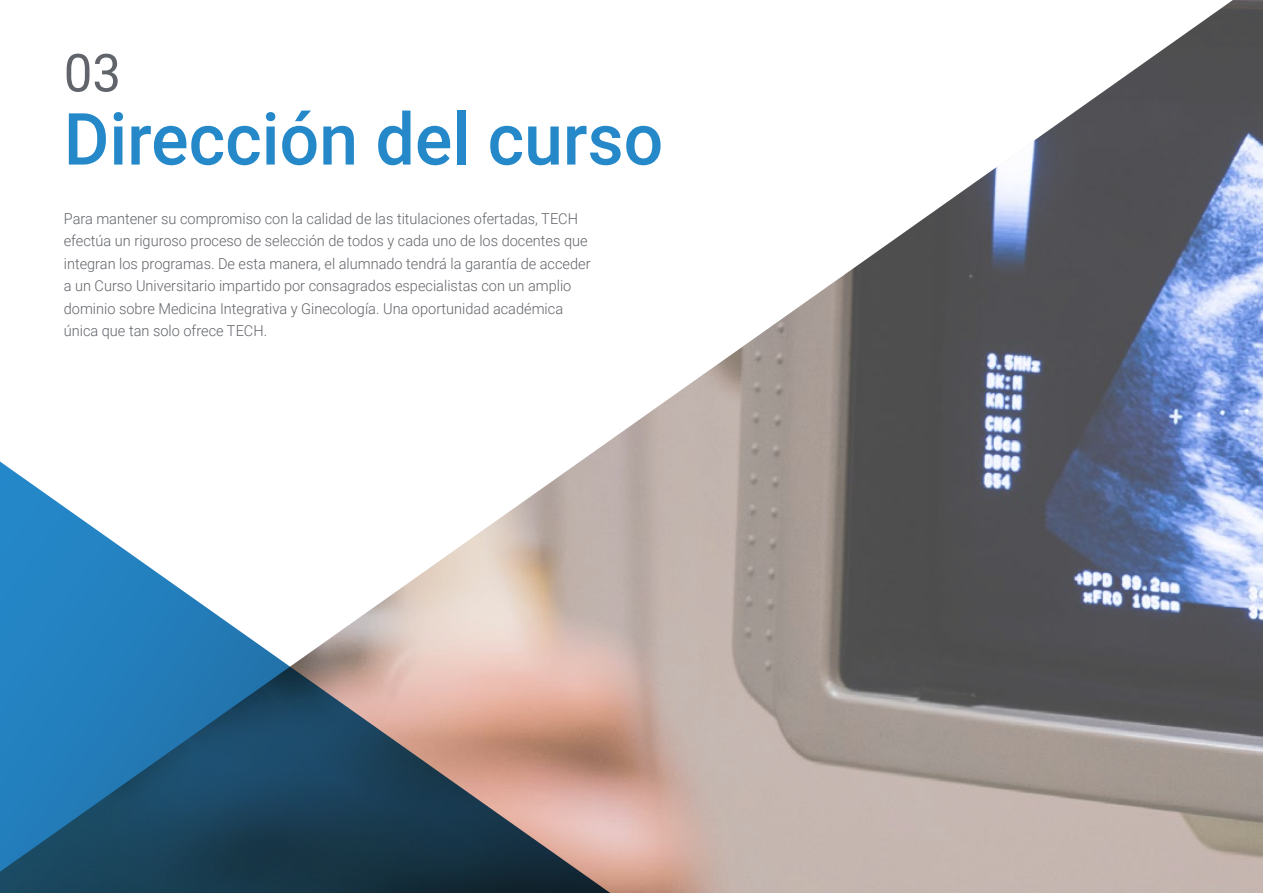
<style>
.page{position:relative;width:1263px;height:893px;background:#fff}
.page>*{position:absolute;margin:0;border:0;box-sizing:border-box;transform-origin:0 0}
.t1{font:500 72px "Roboto";color:#2488c9}
.t2{font:52.5px "Roboto";color:#61646a}
.t3{font:300 15px/22.5px "Roboto";color:#61646a}
</style>
<div class="page">
<img style="left:602px;top:0;width:661px;height:893px">
<svg style="left:0;top:446px;width:640px;height:447px"></svg>
<h2 class="t2" style="left:64px;top:36px;width:59px">03</h2>
<h1 class="t1" style="left:64px;top:89px;width:601px">Dirección del curso</h1>
<p class="t3" style="left:64px;top:207px;width:528px">Para mantener su compromiso con la calidad de las titulaciones ofertadas, TECH efectúa un riguroso proceso de selección de todos y cada uno de los docentes que integran los programas. De esta manera, el alumnado tendrá la garantía de acceder a un Curso Universitario impartido por consagrados especialistas con un amplio dominio sobre Medicina Integrativa y Ginecología. Una oportunidad académica única que tan solo ofrece TECH.</p>
</div>
